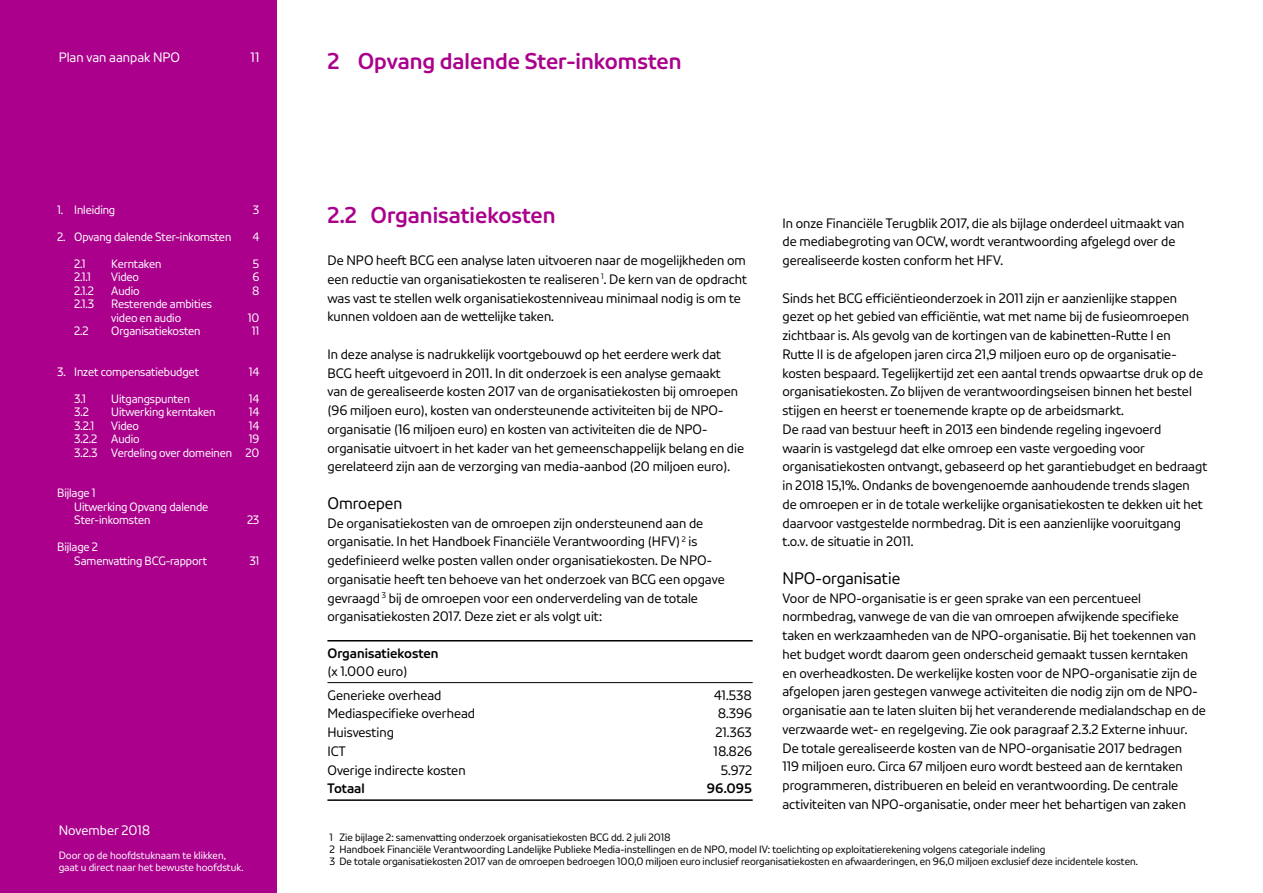
<style>
.page{position:relative;width:1263px;height:893px;background:#fff}
.page>*{position:absolute;margin:0;border:0;box-sizing:border-box;transform-origin:0 0}
.t1{font:700 22.5px "NPO Sans";color:#aa008c}
.t2{font:16.5px "NPO Sans";color:#000}
.t3{font:13.5px/18.8px "NPO Sans";color:#000}
.t4{font:13.5px "NPO Sans";color:#fff}
.t5{font:700 13.5px "NPO Sans";color:#000}
.t6{font:12px/13.5px "NPO Sans";letter-spacing:-.01em;color:#fff}
.t7{font:10.5px/12px "NPO Sans";color:#000}
.t8{font:10.5px/12px "NPO Sans";color:#fff}
</style>
<div class="page">
<div style="left:0;top:0;width:276px;height:893px;background:#aa008c"></div>
<hr style="left:327px;top:640px;width:426px;height:1px;background:#000">
<hr style="left:327px;top:682px;width:426px;height:1px;background:#000">
<hr style="left:327px;top:799px;width:426px;height:2px;background:#000">
<p class="t4" style="left:59px;top:49px;width:123px">Plan van aanpak NPO</p>
<p class="t4" style="left:251px;top:49px;width:10px">11</p>
<p class="t6" style="left:57px;top:203px;width:59px">1. Inleiding</p>
<p class="t6" style="left:253px;top:203px;width:8px">3</p>
<p class="t6" style="left:57px;top:230px;width:176px">2. Opvang dalende Ster-inkomsten</p>
<p class="t6" style="left:252px;top:230px;width:9px">4</p>
<p class="t6" style="left:74px;top:257px;width:13px">2.1</p>
<p class="t6" style="left:111px;top:257px;width:52px">Kerntaken</p>
<p class="t6" style="left:253px;top:257px;width:8px">5</p>
<p class="t6" style="left:74px;top:270px;width:18px">2.1.1</p>
<p class="t6" style="left:111px;top:270px;width:29px">Video</p>
<p class="t6" style="left:252px;top:270px;width:8px">6</p>
<p class="t6" style="left:74px;top:284px;width:21px">2.1.2</p>
<p class="t6" style="left:111px;top:284px;width:30px">Audio</p>
<p class="t6" style="left:252px;top:284px;width:9px">8</p>
<p class="t6" style="left:74px;top:297px;width:22px">2.1.3</p>
<p class="t6" style="left:111px;top:297px;width:102px">Resterende ambities video en audio</p>
<p class="t6" style="left:248px;top:311px;width:13px">10</p>
<p class="t6" style="left:74px;top:324px;width:16px">2.2</p>
<p class="t6" style="left:111px;top:324px;width:91px">Organisatiekosten</p>
<p class="t6" style="left:252px;top:324px;width:9px">11</p>
<p class="t6" style="left:57px;top:365px;width:143px">3. Inzet compensatiebudget</p>
<p class="t6" style="left:249px;top:365px;width:12px">14</p>
<p class="t6" style="left:74px;top:392px;width:13px">3.1</p>
<p class="t6" style="left:111px;top:392px;width:80px">Uitgangspunten</p>
<p class="t6" style="left:249px;top:392px;width:12px">14</p>
<p class="t6" style="left:74px;top:405px;width:16px">3.2</p>
<p class="t6" style="left:111px;top:405px;width:106px">Uitwerking kerntaken</p>
<p class="t6" style="left:249px;top:405px;width:12px">14</p>
<p class="t6" style="left:74px;top:419px;width:21px">3.2.1</p>
<p class="t6" style="left:111px;top:419px;width:29px">Video</p>
<p class="t6" style="left:249px;top:419px;width:12px">14</p>
<p class="t6" style="left:74px;top:432px;width:67px">3.2.2 Audio</p>
<p class="t6" style="left:74px;top:432px;width:187px;text-align:right">19<br>3.2.3 Verdeling over domeinen 20</p>
<p class="t6" style="left:74px;top:486px;width:136px;text-indent:-17px">Bijlage 1<br>Uitwerking Opvang dalende<br>Ster-inkomsten</p>
<p class="t6" style="left:247px;top:513px;width:14px">23</p>
<p class="t6" style="left:74px;top:540px;width:134px;text-indent:-17px">Bijlage 2<br>Samenvatting BCG-rapport</p>
<p class="t6" style="left:249px;top:554px;width:12px">31</p>
<p class="t4" style="left:59px;top:822px;width:93px">November 2018</p>
<p class="t8" style="left:59px;top:849px;width:186px">Door op de hoofdstuknaam te klikken, gaat u direct naar het bewuste hoofdstuk.</p>
<h1 class="t1" style="left:327px;top:48px;width:356px">2 Opvang dalende Ster-inkomsten</h1>
<h1 class="t1" style="left:327px;top:201px;width:230px">2.2 Organisatiekosten</h1>
<p class="t3" style="left:327px;top:251px;width:421px">De NPO heeft BCG een analyse laten uitvoeren naar de mogelijkheden om een reductie van organisatiekosten te realiseren <sup>1</sup>. De kern van de opdracht was vast te stellen welk organisatiekostenniveau minimaal nodig is om te kunnen voldoen aan de wettelijke taken.</p>
<p class="t3" style="left:327px;top:344px;width:418px">In deze analyse is nadrukkelijk voortgebouwd op het eerdere werk dat BCG heeft uitgevoerd in 2011. In dit onderzoek is een analyse gemaakt van de gerealiseerde kosten 2017 van de organisatiekosten bij omroepen (96 miljoen euro), kosten van ondersteunende activiteiten bij de NPO&shy;organisatie (16 miljoen euro) en kosten van activiteiten die de NPO&shy;organisatie uitvoert in het kader van het gemeenschappelijk belang en die gerelateerd zijn aan de verzorging van media-aanbod (20 miljoen euro).</p>
<p class="t2" style="left:327px;top:493px;width:77px">Omroepen</p>
<p class="t3" style="left:327px;top:513px;width:399px">De organisatiekosten van de omroepen zijn ondersteunend aan de organisatie. In het Handboek Financiële Verantwoording (HFV) <sup>2</sup> is gedefinieerd welke posten vallen onder organisatiekosten. De NPO&shy;organisatie heeft ten behoeve van het onderzoek van BCG een opgave gevraagd <sup>3</sup> bij de omroepen voor een onderverdeling van de totale organisatiekosten 2017. Deze ziet er als volgt uit:</p>
<p class="t3" style="left:782px;top:213px;width:403px">In onze Financiële Terugblik 2017, die als bijlage onderdeel uitmaakt van de mediabegroting van OCW, wordt verantwoording afgelegd over de gerealiseerde kosten conform het HFV.</p>
<p class="t3" style="left:782px;top:288px;width:426px">Sinds het BCG efficiëntieonderzoek in 2011 zijn er aanzienlijke stappen gezet op het gebied van efficiëntie, wat met name bij de fusieomroepen zichtbaar is. Als gevolg van de kortingen van de kabinetten-Rutte I en<br>Rutte II is de afgelopen jaren circa 21,9 miljoen euro op de organisatie&shy;kosten bespaard. Tegelijkertijd zet een aantal trends opwaartse druk op de organisatiekosten. Zo blijven de verantwoordingseisen binnen het bestel stijgen en heerst er toenemende krapte op de arbeidsmarkt.<br>De raad van bestuur heeft in 2013 een bindende regeling ingevoerd<br>waarin is vastgelegd dat elke omroep een vaste vergoeding voor organisatiekosten ontvangt, gebaseerd op het garantiebudget en bedraagt in 2018 15,1%. Ondanks de bovengenoemde aanhoudende trends slagen de omroepen er in de totale werkelijke organisatiekosten te dekken uit het daarvoor vastgestelde normbedrag. Dit is een aanzienlijke vooruitgang t.o.v. de situatie in 2011.</p>
<p class="t2" style="left:782px;top:568px;width:119px">NPO-organisatie</p>
<p class="t3" style="left:782px;top:588px;width:425px">Voor de NPO-organisatie is er geen sprake van een percentueel normbedrag, vanwege de van die van omroepen afwijkende specifieke taken en werkzaamheden van de NPO-organisatie. Bij het toekennen van het budget wordt daarom geen onderscheid gemaakt tussen kerntaken<br>en overheadkosten. De werkelijke kosten voor de NPO-organisatie zijn de afgelopen jaren gestegen vanwege activiteiten die nodig zijn om de NPO&shy;organisatie aan te laten sluiten bij het veranderende medialandschap en de verzwaarde wet- en regelgeving. Zie ook paragraaf 2.3.2 Externe inhuur.<br>De totale gerealiseerde kosten van de NPO-organisatie 2017 bedragen<br>119 miljoen euro. Circa 67 miljoen euro wordt besteed aan de kerntaken programmeren, distribueren en beleid en verantwoording. De centrale activiteiten van NPO-organisatie, onder meer het behartigen van zaken</p>
<p class="t5" style="left:327px;top:644px;width:113px">Organisatiekosten</p>
<p class="t3" style="left:327px;top:660px;width:116px;line-height:23.2px">(x 1.000 euro)<br>Generieke overhead</p>
<p class="t3" style="left:714px;top:685px;width:40px">41.538</p>
<p class="t3" style="left:327px;top:704px;width:149px">Mediaspecifieke overhead</p>
<p class="t3" style="left:718px;top:704px;width:36px">8.396</p>
<p class="t3" style="left:327px;top:723px;width:68px">Huisvesting</p>
<p class="t3" style="left:715px;top:723px;width:38px">21.363</p>
<p class="t3" style="left:327px;top:741px;width:20px">ICT</p>
<p class="t3" style="left:714px;top:741px;width:40px">18.826</p>
<p class="t3" style="left:327px;top:760px;width:140px">Overige indirecte kosten</p>
<p class="t3" style="left:720px;top:760px;width:33px">5.972</p>
<p class="t5" style="left:327px;top:780px;width:39px">Totaal</p>
<p class="t5" style="left:707px;top:780px;width:47px">96.095</p>
<p class="t7" style="left:330px;top:831px;width:810px">1 Zie bijlage 2: samenvatting onderzoek organisatiekosten BCG dd. 2 juli 2018<br>2 Handboek Financiële Verantwoording Landelijke Publieke Media-instellingen en de NPO, model IV: toelichting op exploitatierekening volgens categoriale indeling<br>3 De totale organisatiekosten 2017 van de omroepen bedroegen 100,0 miljoen euro inclusief reorganisatiekosten en afwaarderingen, en 96,0 miljoen exclusief deze incidentele kosten.</p>
</div>
